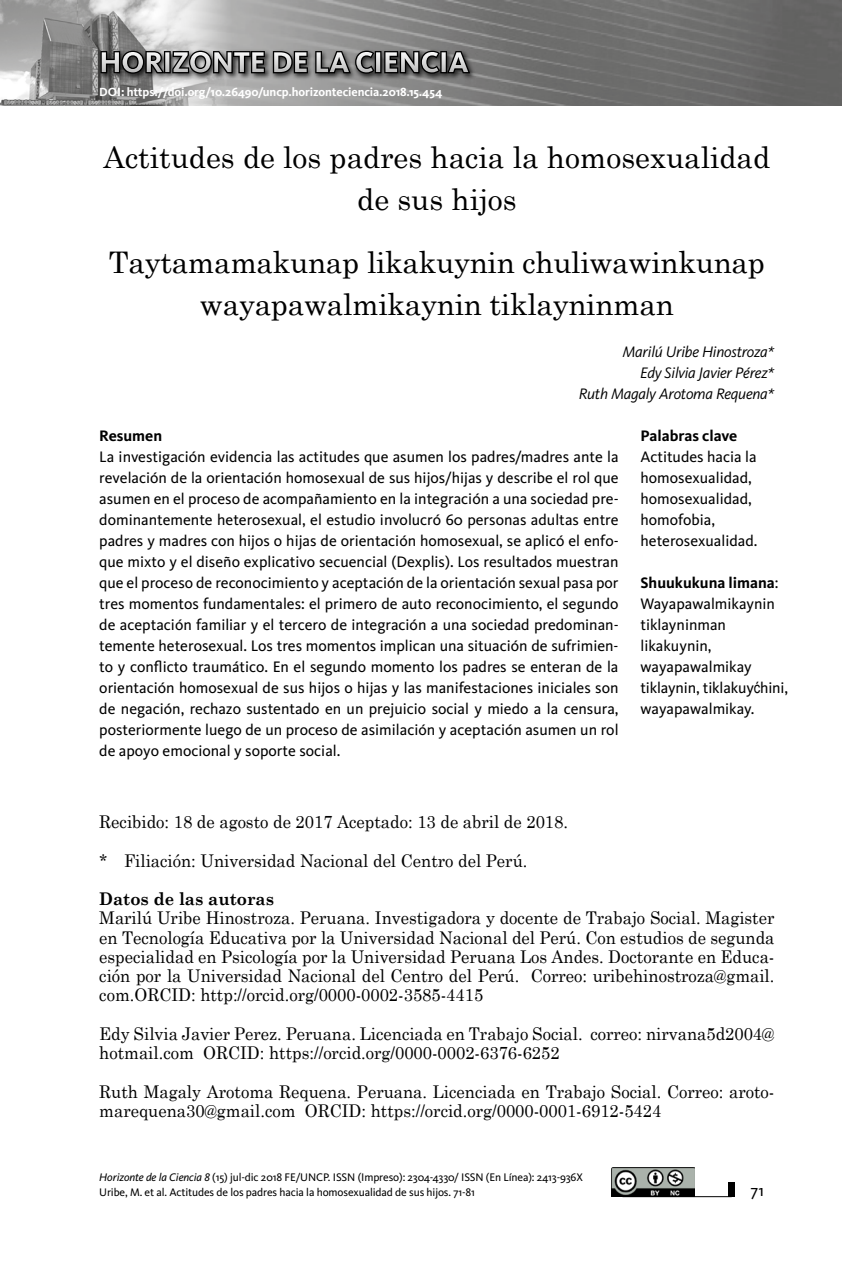
<style>
.page{position:relative;width:844px;height:1265px;background:#fff}
.page>*{position:absolute;margin:0;border:0;box-sizing:border-box;transform-origin:0 0}
.t1{font:29.75px/42px "Century Schoolbook";letter-spacing:-.01em;color:#000;text-align:center}
.t2{font:700 29.57px "Kievit";color:#fff}
.t3{font:17.5px/19.2px "Century Schoolbook";color:#000;scale:.95 1}
.t4{font:700 17.5px "Century Schoolbook";color:#000;scale:.95 1}
.t5{font:16.62px "Kievit";color:#000}
.t6{font:15.75px/21px "Kievit";color:#000}
.t7{font:italic 15.75px/21px "Kievit";letter-spacing:-.015em;color:#000;text-align:right}
.t8{font:700 15.75px "Kievit";color:#000}
.t9{font:700 12.25px "Kievit";letter-spacing:-.01em;color:#fff}
.t10{font:11.38px/14.9px "Kievit";letter-spacing:-.01em;color:#000}
.s1{font-weight:700}
.s2{font-family:"Arial Narrow"}
.s3{font-style:italic}
</style>
<div class="page">
<img style="left:0;top:0;width:841px;height:105px">
<div style="left:98px;top:48px;width:174px;height:33px;background:#000;opacity:.75"></div>
<div style="left:270px;top:48px;width:206px;height:33px;background:#000;opacity:.75"></div>
<svg style="left:99px;top:49px;width:277px;height:27px;background:#3f3f3f"></svg>
<div style="left:374px;top:51px;width:7px;height:22px;border:3px solid #000"></div>
<svg style="left:383px;top:49px;width:89px;height:26px;background:#2f2e2e"></svg>
<hr style="left:622px;top:1196px;width:109px;height:1px;background:#000">
<div style="left:728px;top:1182px;width:6px;height:15px;background:#000"></div>
<img style="left:611px;top:1168px;width:83px;height:29px">
<h2 class="t2" style="left:99px;top:45px;width:371px">HORIZONTE DE LA CIENCIA</h2>
<p class="t9" style="left:99px;top:84px;width:344px">DOI: https://doi.org/10.26490/uncp.horizonteciencia.2018.15.454</p>
<h1 class="t1" style="left:103px;top:134px;width:668px">Actitudes de los padres hacia la homosexualidad de sus hijos</h1>
<h1 class="t1" style="left:109px;top:239px;width:657px">Taytamamakunap likakuynin chuliwawinkunap wayapawalmikaynin tiklayninman</h1>
<p class="t7" style="left:578px;top:341px;width:197px">Marilú Uribe Hinostroza*<br>Edy Silvia Javier Pérez*<br>Ruth Magaly Arotoma Requena*</p>
<p class="t8" style="left:99px;top:426px;width:64px">Resumen</p>
<p class="t6" style="left:99px;top:446px;width:520px;text-align:justify">La investigación evidencia las actitudes que asumen los padres/madres ante la revelación de la orientación homosexual de sus hijos/hijas y describe el rol que asumen en el proceso de acompañamiento en la integración a una sociedad pre&shy;dominantemente heterosexual, el estudio involucró 60 personas adultas entre padres y madres con hijos o hijas de orientación homosexual, se aplicó el enfo&shy;que mixto y el diseño explicativo secuencial (Dexplis). Los resultados muestran que el proceso de reconocimiento y aceptación de la orientación sexual pasa por tres momentos fundamentales: el primero de auto reconocimiento, el segundo de aceptación familiar y el tercero de integración a una sociedad predominan&shy;temente heterosexual. Los tres momentos implican una situación de sufrimien&shy;to y conflicto traumático. En el segundo momento los padres se enteran de la orientación homosexual de sus hijos o hijas y las manifestaciones iniciales son de negación, rechazo sustentado en un prejuicio social y miedo a la censura, posteriormente luego de un proceso de asimilación y aceptación asumen un rol de apoyo emocional y soporte social.</p>
<p class="t8" style="left:640px;top:426px;width:98px">Palabras clave</p>
<p class="t6" style="left:640px;top:446px;width:118px">Actitudes hacia la homosexualidad, homosexualidad, homofobia, heterosexualidad.</p>
<p class="t6" style="left:640px;top:572px;width:149px"><span class="s1">Shuukukuna limana</span>:<br>Wayapawalmikaynin tiklayninman likakuynin, wayapawalmikay tiklaynin, tiklakuy<span class="s2">ć</span>hini, wayapawalmikay.</p>
<p class="t3" style="left:99px;top:811px;width:495px">Recibido: 18 de agosto de 2017 Aceptado: 13 de abril de 2018.</p>
<p class="t3" style="left:99px;top:849px;width:452px">* Filiación: Universidad Nacional del Centro del Perú.</p>
<p class="t4" style="left:99px;top:885px;width:185px">Datos de las autoras</p>
<p class="t3" style="left:99px;top:907px;width:712px;text-align:justify">Marilú Uribe Hinostroza. Peruana. Investigadora y docente de Trabajo Social. Magister en Tecnología Educativa por la Universidad Nacional del Perú. Con estudios de segunda especialidad en Psicología por la Universidad Peruana Los Andes. Doctorante en Educa&shy;ción por la Universidad Nacional del Centro del Perú. Correo: uribehinostroza@gmail. com.ORCID: http://orcid.org/0000-0002-3585-4415</p>
<p class="t3" style="left:99px;top:1022px;width:712px">Edy Silvia Javier Perez. Peruana. Licenciada en Trabajo Social. correo: nirvana5d2004@ hotmail.com ORCID: https://orcid.org/0000-0002-6376-6252</p>
<p class="t3" style="left:99px;top:1080px;width:712px">Ruth Magaly Arotoma Requena. Peruana. Licenciada en Trabajo Social. Correo: aroto&shy;marequena30@gmail.com ORCID: https://orcid.org/0000-0001-6912-5424</p>
<p class="t10" style="left:99px;top:1170px;width:485px"><span class="s3">Horizonte de la Ciencia 8</span> (15) jul-dic 2018 FE/UNCP. ISSN (Impreso): 2304-4330/ ISSN (En Línea): 2413-936X<br>Uribe, M. et al. Actitudes de los padres hacia la homosexualidad de sus hijos. 71-81</p>
<p class="t5" style="left:750px;top:1181px;width:15px">71</p>
</div>
